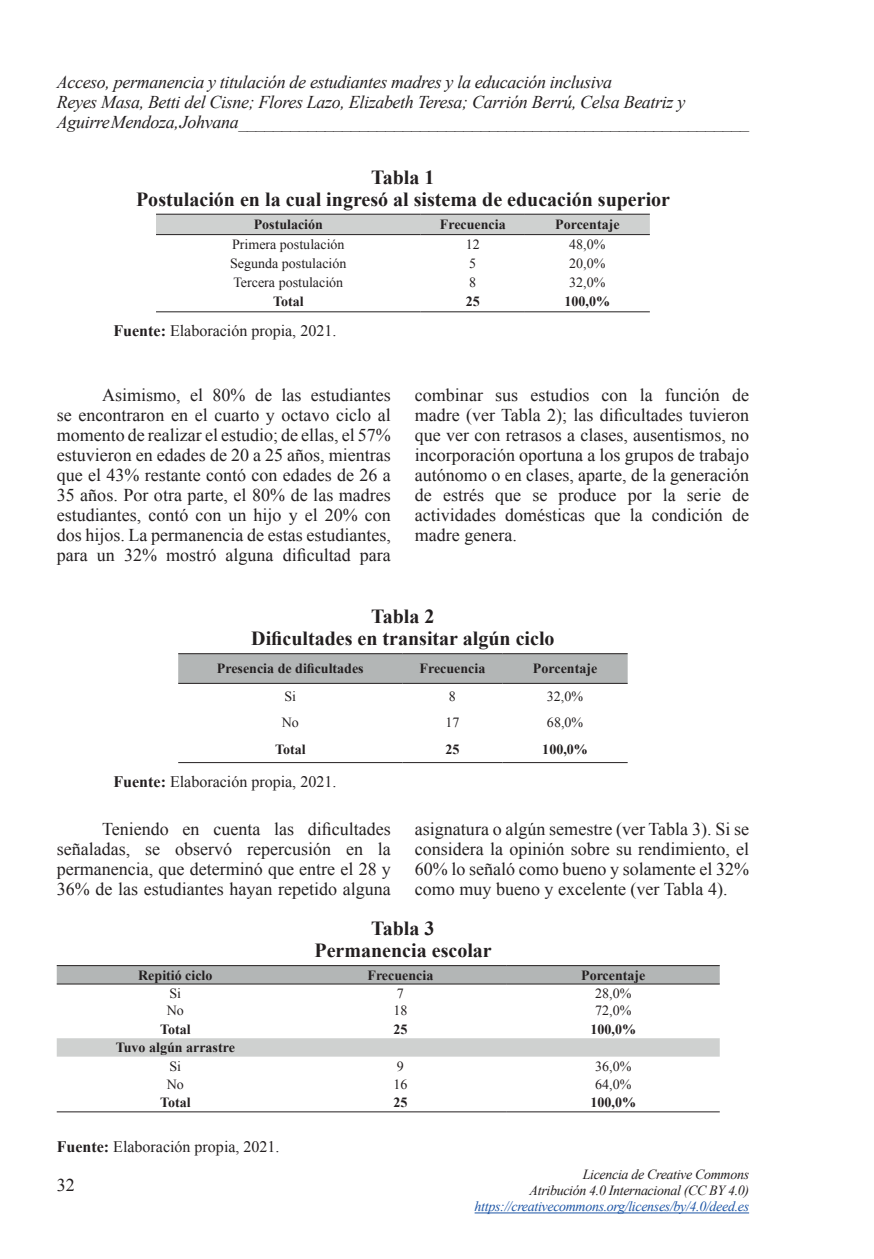
<style>
.page{position:relative;width:874px;height:1259px;background:#fff}
.page>*{position:absolute;margin:0;border:0;box-sizing:border-box;transform-origin:0 0}
.t1{font:700 20px/22px "Times New Roman";color:#231f20;text-align:center}
.t2{font:18px/20px "Times New Roman";color:#231f20;text-align:justify}
.t3{font:italic 18px/20px "Times New Roman";letter-spacing:-.02em;color:#231f20}
.t4{font:16px "Times New Roman";color:#231f20}
.t5{font:700 14px "Times New Roman";color:#231f20}
.t6{font:14px "Times New Roman";color:#231f20}
.t7{font:italic 14px/16px "Times New Roman";letter-spacing:-.025em;color:#231f20;text-align:right}
.t8{font:italic 14px "Times New Roman";letter-spacing:-.025em;color:#1e56a6}
.s1{font-weight:700}
</style>
<div class="page">
<hr style="left:474px;top:1212px;width:274px;height:1px;background:#1e56a6">
<div style="left:156px;top:215px;width:493px;height:19px;background:#cfd1d0"></div>
<hr style="left:156px;top:234px;width:264px;height:1px;background:#231f20">
<hr style="left:420px;top:234px;width:104px;height:1px;background:#231f20">
<hr style="left:524px;top:234px;width:125px;height:1px;background:#231f20">
<hr style="left:156px;top:214px;width:264px;height:1px;background:#231f20">
<hr style="left:420px;top:214px;width:104px;height:1px;background:#231f20">
<hr style="left:524px;top:214px;width:125px;height:1px;background:#231f20">
<hr style="left:156px;top:311px;width:264px;height:1px;background:#231f20">
<hr style="left:420px;top:311px;width:104px;height:1px;background:#231f20">
<hr style="left:524px;top:311px;width:125px;height:1px;background:#231f20">
<svg style="left:178px;top:654px;width:449px;height:29px;background:#b1b4b4"></svg>
<hr style="left:178px;top:683px;width:224px;height:1px;background:#231f20">
<hr style="left:402px;top:683px;width:100px;height:1px;background:#231f20">
<hr style="left:502px;top:683px;width:125px;height:1px;background:#231f20">
<hr style="left:178px;top:653px;width:224px;height:1px;background:#231f20">
<hr style="left:402px;top:653px;width:100px;height:1px;background:#231f20">
<hr style="left:502px;top:653px;width:125px;height:1px;background:#231f20">
<hr style="left:178px;top:762px;width:224px;height:1px;background:#231f20">
<hr style="left:402px;top:762px;width:100px;height:1px;background:#231f20">
<hr style="left:502px;top:762px;width:125px;height:1px;background:#231f20">
<div style="left:57px;top:966px;width:662px;height:17px;background:#b3b6b6"></div>
<div style="left:57px;top:1038px;width:662px;height:18px;background:#cfd1d0"></div>
<hr style="left:57px;top:983px;width:237px;height:1px;background:#231f20">
<hr style="left:294px;top:983px;width:212px;height:1px;background:#231f20">
<hr style="left:506px;top:983px;width:213px;height:1px;background:#231f20">
<hr style="left:57px;top:965px;width:237px;height:1px;background:#231f20">
<hr style="left:294px;top:965px;width:212px;height:1px;background:#231f20">
<hr style="left:506px;top:965px;width:213px;height:1px;background:#231f20">
<hr style="left:57px;top:1111px;width:237px;height:1px;background:#231f20">
<hr style="left:294px;top:1111px;width:212px;height:1px;background:#231f20">
<hr style="left:506px;top:1111px;width:213px;height:1px;background:#231f20">
<p class="t3" style="left:57px;top:71px;width:693px">Acceso, permanencia y titulación de estudiantes madres y la educación inclusiva<br>Reyes Masa, Betti del Cisne; Flores Lazo, Elizabeth Teresa; Carrión Berrú, Celsa Beatriz y<br>Aguirre Mendoza, Johvana___________________________________________________________</p>
<p class="t1" style="left:136px;top:165px;width:535px">Tabla 1<br>Postulación en la cual ingresó al sistema de educación superior</p>
<p class="t5" style="left:253px;top:215px;width:71px">Postulación</p>
<p class="t5" style="left:439px;top:215px;width:67px">Frecuencia</p>
<p class="t5" style="left:555px;top:215px;width:66px">Porcentaje</p>
<p class="t6" style="left:232px;top:235px;width:114px">Primera postulación</p>
<p class="t6" style="left:465px;top:235px;width:15px">12</p>
<p class="t6" style="left:569px;top:235px;width:38px">48,0%</p>
<p class="t6" style="left:230px;top:254px;width:118px">Segunda postulación</p>
<p class="t6" style="left:469px;top:254px;width:8px">5</p>
<p class="t6" style="left:569px;top:254px;width:38px">20,0%</p>
<p class="t6" style="left:233px;top:273px;width:111px">Tercera postulación</p>
<p class="t6" style="left:469px;top:273px;width:8px">8</p>
<p class="t6" style="left:569px;top:273px;width:38px">32,0%</p>
<p class="t5" style="left:273px;top:292px;width:32px">Total</p>
<p class="t5" style="left:465px;top:292px;width:15px">25</p>
<p class="t5" style="left:564px;top:292px;width:47px">100,0%</p>
<p class="t4" style="left:113px;top:320px;width:224px"><span class="s1">Fuente:</span> Elaboración propia, 2021.</p>
<p class="t2" style="left:57px;top:385px;width:335px;text-indent:45px">Asimismo, el 80% de las estudiantes se encontraron en el cuarto y octavo ciclo al momento de realizar el estudio; de ellas, el 57% estuvieron en edades de 20 a 25 años, mientras que el 43% restante contó con edades de 26 a 35 años. Por otra parte, el 80% de las madres estudiantes, contó con un hijo y el 20% con dos hijos. La permanencia de estas estudiantes, para un 32% mostró alguna dificultad para</p>
<p class="t2" style="left:415px;top:385px;width:335px">combinar sus estudios con la función de madre (ver Tabla 2); las dificultades tuvieron que ver con retrasos a clases, ausentismos, no incorporación oportuna a los grupos de trabajo autónomo o en clases, aparte, de la generación de estrés que se produce por la serie de actividades domésticas que la condición de madre genera.</p>
<p class="t1" style="left:251px;top:605px;width:304px">Tabla 2<br>Dificultades en transitar algún ciclo</p>
<p class="t5" style="left:217px;top:659px;width:148px">Presencia de dificultades</p>
<p class="t5" style="left:419px;top:659px;width:67px">Frecuencia</p>
<p class="t5" style="left:532px;top:659px;width:66px">Porcentaje</p>
<p class="t6" style="left:284px;top:687px;width:13px">Si</p>
<p class="t6" style="left:448px;top:687px;width:8px">8</p>
<p class="t6" style="left:546px;top:687px;width:38px">32,0%</p>
<p class="t6" style="left:281px;top:713px;width:19px">No</p>
<p class="t6" style="left:445px;top:713px;width:15px">17</p>
<p class="t6" style="left:546px;top:713px;width:38px">68,0%</p>
<p class="t5" style="left:275px;top:739px;width:32px">Total</p>
<p class="t5" style="left:445px;top:739px;width:15px">25</p>
<p class="t5" style="left:542px;top:739px;width:47px">100,0%</p>
<p class="t4" style="left:113px;top:771px;width:224px"><span class="s1">Fuente:</span> Elaboración propia, 2021.</p>
<p class="t2" style="left:57px;top:818px;width:335px;text-indent:45px">Teniendo en cuenta las dificultades señaladas, se observó repercusión en la permanencia, que determinó que entre el 28 y 36% de las estudiantes hayan repetido alguna</p>
<p class="t2" style="left:415px;top:818px;width:335px">asignatura o algún semestre (ver Tabla 3). Si se considera la opinión sobre su rendimiento, el 60% lo señaló como bueno y solamente el 32% como muy bueno y excelente (ver Tabla 4).</p>
<p class="t1" style="left:314px;top:917px;width:179px">Tabla 3<br>Permanencia escolar</p>
<p class="t5" style="left:138px;top:965px;width:76px">Repitió ciclo</p>
<p class="t5" style="left:367px;top:965px;width:67px">Frecuencia</p>
<p class="t5" style="left:581px;top:965px;width:66px">Porcentaje</p>
<p class="t6" style="left:169px;top:983px;width:13px">Si</p>
<p class="t6" style="left:396px;top:983px;width:8px">7</p>
<p class="t6" style="left:595px;top:983px;width:38px">28,0%</p>
<p class="t6" style="left:167px;top:1001px;width:19px">No</p>
<p class="t6" style="left:393px;top:1001px;width:15px">18</p>
<p class="t6" style="left:595px;top:1001px;width:38px">72,0%</p>
<p class="t5" style="left:160px;top:1019px;width:32px">Total</p>
<p class="t5" style="left:393px;top:1019px;width:15px">25</p>
<p class="t5" style="left:590px;top:1019px;width:47px">100,0%</p>
<p class="t5" style="left:116px;top:1037px;width:121px">Tuvo algún arrastre</p>
<p class="t6" style="left:169px;top:1056px;width:13px">Si</p>
<p class="t6" style="left:396px;top:1056px;width:8px">9</p>
<p class="t6" style="left:595px;top:1056px;width:38px">36,0%</p>
<p class="t6" style="left:167px;top:1075px;width:19px">No</p>
<p class="t6" style="left:393px;top:1075px;width:15px">16</p>
<p class="t6" style="left:595px;top:1075px;width:38px">64,0%</p>
<p class="t5" style="left:160px;top:1092px;width:32px">Total</p>
<p class="t5" style="left:393px;top:1092px;width:15px">25</p>
<p class="t5" style="left:590px;top:1092px;width:47px">100,0%</p>
<p class="t4" style="left:57px;top:1136px;width:224px"><span class="s1">Fuente:</span> Elaboración propia, 2021.</p>
<p class="t2" style="left:57px;top:1175px;width:19px">32</p>
<p class="t7" style="left:529px;top:1166px;width:221px">Licencia de Creative Commons<br>Atribución 4.0 Internacional (CC BY 4.0)</p>
<p class="t8" style="left:474px;top:1197px;width:276px">https://creativecommons.org/licenses/by/4.0/deed.es</p>
</div>
